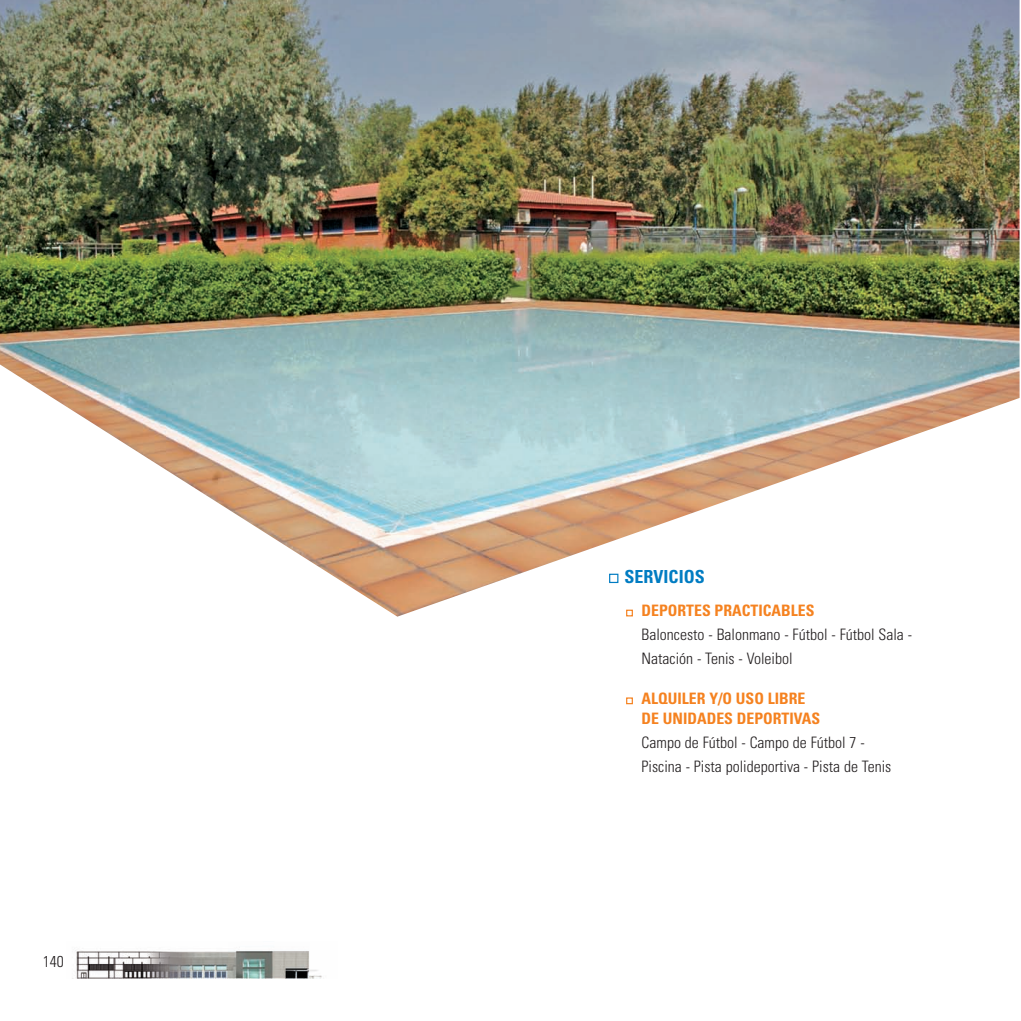
<style>
.page{position:relative;width:1021px;height:1021px;background:#fff}
.page>*{position:absolute;margin:0;border:0;box-sizing:border-box;transform-origin:0 0}
.t1{font:700 condensed 18px "Univers";color:#007cc2}
.t2{font:300 condensed 15.75px/24px "Univers";color:#231f20}
.t3{font:700 condensed 15.75px/19.5px "Univers";color:#f58220}
</style>
<div class="page">
<div style="left:626px;top:697px;width:7px;height:7px;border:1px solid #f58220"></div>
<img style="left:75px;top:950px;width:247px;height:28px">
<img style="left:0;top:0;width:1019px;height:616px">
<p class="t2" style="left:43px;top:950px;width:22px">140</p>
<p class="t1" style="left:624px;top:570px;width:82px">SERVICIOS</p>
<p class="t3" style="left:641px;top:602px;width:174px">DEPORTES PRACTICABLES</p>
<p class="t2" style="left:641px;top:624px;width:272px">Baloncesto - Balonmano - Fútbol - Fútbol Sala -<br>Natación - Tenis - Voleibol</p>
<p class="t3" style="left:641px;top:690px;width:180px">ALQUILER Y/O USO LIBRE<br>DE UNIDADES DEPORTIVAS</p>
<p class="t2" style="left:641px;top:731px;width:251px">Campo de Fútbol - Campo de Fútbol 7 -<br>Piscina - Pista polideportiva - Pista de Tenis</p>
</div>
